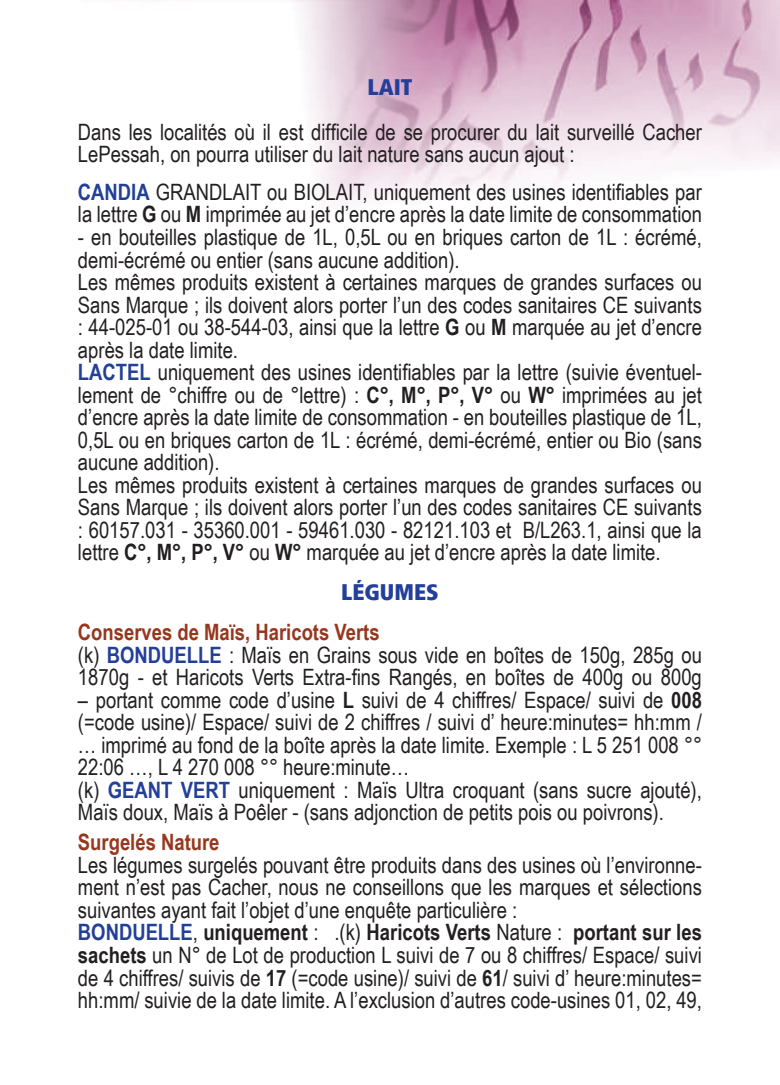
<style>
.page{position:relative;width:780px;height:1085px;background:#fff}
.page>*{position:absolute;margin:0;border:0;box-sizing:border-box;transform-origin:0 0}
.t1{font:22.5px/22.5px "Arial Narrow";color:#231f20}
.t2{font:700 22.5px "Arial Narrow";color:#96371e}
.t3{font:22.5px "Frutiger 87 Cond Extra Blk";color:#223f99}
.s1{font-weight:700;color:#223f99}
.s2{font-weight:700}
.s3{font-weight:700;color:#96371e}
</style>
<div class="page">
<img style="left:151px;top:0;width:629px;height:201px">
<p class="t3" style="left:367px;top:73px;width:46px">LAIT</p>
<p class="t1" style="left:78px;top:120px;width:625px">Dans les localités où il est difficile de se procurer du lait surveillé Cacher<br>LePessah, on pourra utiliser du lait nature sans aucun ajout :</p>
<p class="t1" style="left:78px;top:180px;width:625px"><span class="s1">CANDIA</span> GRANDLAIT ou BIOLAIT, uniquement des usines identifiables par la lettre <span class="s2">G</span> ou <span class="s2">M</span> imprimée au jet d’encre après la date limite de consommation</p>
<p class="t1" style="left:78px;top:225px;width:625px">- en bouteilles plastique de 1L, 0,5L ou en briques carton de 1L : écrémé, demi-écrémé ou entier (sans aucune addition).<br>Les mêmes produits existent à certaines marques de grandes surfaces ou Sans Marque ; ils doivent alors porter l’un des codes sanitaires CE suivants : 44-025-01 ou 38-544-03, ainsi que la lettre <span class="s2">G</span> ou <span class="s2">M</span> marquée au jet d’encre après la date limite.<br><span class="s1">LACTEL</span> uniquement des usines identifiables par la lettre (suivie éventuel&shy;lement de °chiffre ou de °lettre) : <span class="s2">C°, M°, P°, V°</span> ou <span class="s2">W°</span> imprimées au jet d’encre après la date limite de consommation - en bouteilles plastique de 1L, 0,5L ou en briques carton de 1L : écrémé, demi-écrémé, entier ou Bio (sans aucune addition).<br>Les mêmes produits existent à certaines marques de grandes surfaces ou Sans Marque ; ils doivent alors porter l’un des codes sanitaires CE suivants : 60157.031 - 35360.001 - 59461.030 - 82121.103 et B/L263.1, ainsi que la lettre <span class="s2">C°, M°, P°, V°</span> ou <span class="s2">W°</span> marquée au jet d’encre après la date limite.</p>
<p class="t3" style="left:341px;top:578px;width:99px">LÉGUMES</p>
<p class="t1" style="left:78px;top:620px;width:625px"><span class="s3">Conserves de Maïs, Haricots Verts<br></span>(k) <span class="s1">BONDUELLE</span> : Maïs en Grains sous vide en boîtes de 150g, 285g ou<br>1870g - et Haricots Verts Extra-fins Rangés, en boîtes de 400g ou 800g</p>
<p class="t1" style="left:78px;top:687px;width:625px">– portant comme code d’usine <span class="s2">L</span> suivi de 4 chiffres/ Espace/ suivi de <span class="s2">008 </span>(=code usine)/ Espace/ suivi de 2 chiffres / suivi d’ heure:minutes= hh:mm / … imprimé au fond de la boîte après la date limite. Exemple : L 5 251 008 °° 22:06 …, L 4 270 008 °° heure:minute…<br>(k) <span class="s1">GEANT VERT</span> uniquement : Maïs Ultra croquant (sans sucre ajouté), Maïs doux, Maïs à Poêler - (sans adjonction de petits pois ou poivrons).</p>
<p class="t2" style="left:78px;top:825px;width:143px">Surgelés Nature</p>
<p class="t1" style="left:78px;top:852px;width:625px">Les légumes surgelés pouvant être produits dans des usines où l’environne&shy;ment n’est pas Cacher, nous ne conseillons que les marques et sélections suivantes ayant fait l’objet d’une enquête particulière :<br><span class="s1">BONDUELLE</span>, <span class="s2">uniquement</span> : .(k) <span class="s2">Haricots Verts</span> Nature : <span class="s2">portant sur les sachets</span> un N° de Lot de production L suivi de 7 ou 8 chiffres/ Espace/ suivi de 4 chiffres/ suivis de <span class="s2">17</span> (=code usine)/ suivi de <span class="s2">61</span>/ suivi d’ heure:minutes= hh:mm/ suivie de la date limite. A l’exclusion d’autres code-usines 01, 02, 49,</p>
</div>
